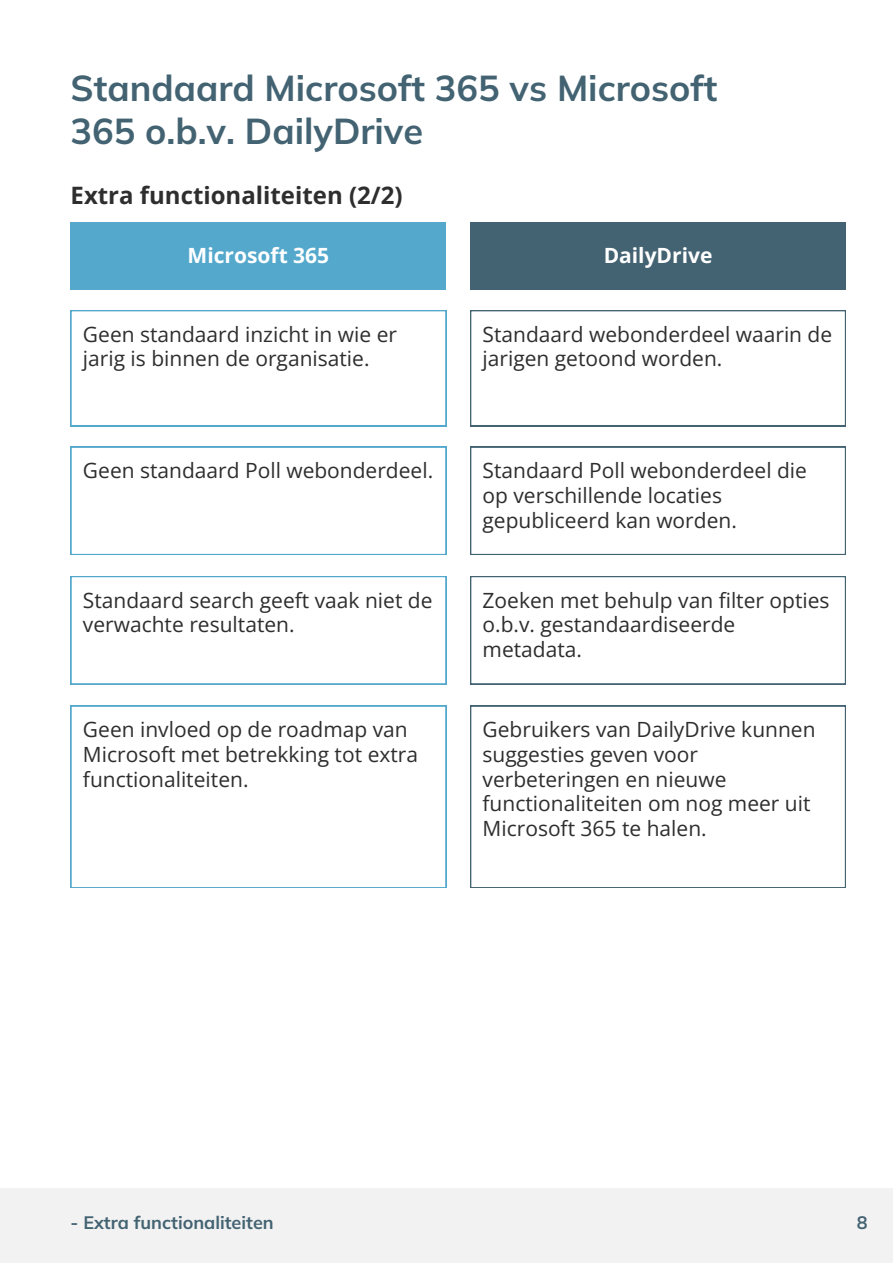
<style>
.page{position:relative;width:893px;height:1264px;background:#fff}
.page>*{position:absolute;margin:0;border:0;box-sizing:border-box;transform-origin:0 0}
.t1{font:700 36px/42.8px "Mulish";color:#436372}
.t2{font:700 24px "Open Sans";color:#2e2e2e}
.t3{font:21px/24.8px "Open Sans";color:#2e2e2e}
.t4{font:700 21px "Open Sans";color:#fff}
.t5{font:700 18px "Mulish";color:#436372}
</style>
<div class="page">
<div style="left:0;top:1187px;width:892px;height:75px;background:#f2f2f2"></div>
<div style="left:71px;top:223px;width:375px;height:67px;background:#53a8cc"></div>
<div style="left:470px;top:223px;width:375px;height:67px;background:#436372"></div>
<svg style="left:71px;top:447px;width:375px;height:107px"></svg>
<svg style="left:470px;top:447px;width:375px;height:107px"></svg>
<svg style="left:71px;top:310px;width:375px;height:116px"></svg>
<svg style="left:470px;top:310px;width:375px;height:116px"></svg>
<svg style="left:71px;top:576px;width:375px;height:108px"></svg>
<svg style="left:470px;top:576px;width:375px;height:108px"></svg>
<svg style="left:71px;top:705px;width:375px;height:182px"></svg>
<svg style="left:470px;top:705px;width:375px;height:182px"></svg>
<p class="t1" style="left:71px;top:66px;width:648px">Standaard Microsoft 365 vs Microsoft<br>365 o.b.v. DailyDrive</p>
<p class="t2" style="left:71px;top:179px;width:333px">Extra functionaliteiten (2/2)</p>
<p class="t4" style="left:188px;top:241px;width:143px">Microsoft 365</p>
<p class="t4" style="left:603px;top:241px;width:110px">DailyDrive</p>
<p class="t3" style="left:83px;top:321px;width:315px">Geen standaard inzicht in wie er jarig is binnen de organisatie.</p>
<p class="t3" style="left:482px;top:321px;width:351px">Standaard webonderdeel waarin de jarigen getoond worden.</p>
<p class="t3" style="left:83px;top:458px;width:352px">Geen standaard Poll webonderdeel.</p>
<p class="t3" style="left:482px;top:458px;width:326px">Standaard Poll webonderdeel die op verschillende locaties gepubliceerd kan worden.</p>
<p class="t3" style="left:83px;top:587px;width:351px">Standaard search geeft vaak niet de verwachte resultaten.</p>
<p class="t3" style="left:482px;top:587px;width:348px">Zoeken met behulp van filter opties o.b.v. gestandaardiseerde metadata.</p>
<p class="t3" style="left:83px;top:716px;width:336px">Geen invloed op de roadmap van<br>Microsoft met betrekking tot extra functionaliteiten.</p>
<p class="t3" style="left:482px;top:716px;width:334px">Gebruikers van DailyDrive kunnen suggesties geven voor verbeteringen en nieuwe functionaliteiten om nog meer uit<br>Microsoft 365 te halen.</p>
<p class="t5" style="left:71px;top:1210px;width:205px">- Extra functionaliteiten</p>
<p class="t5" style="left:856px;top:1210px;width:12px">8</p>
</div>
